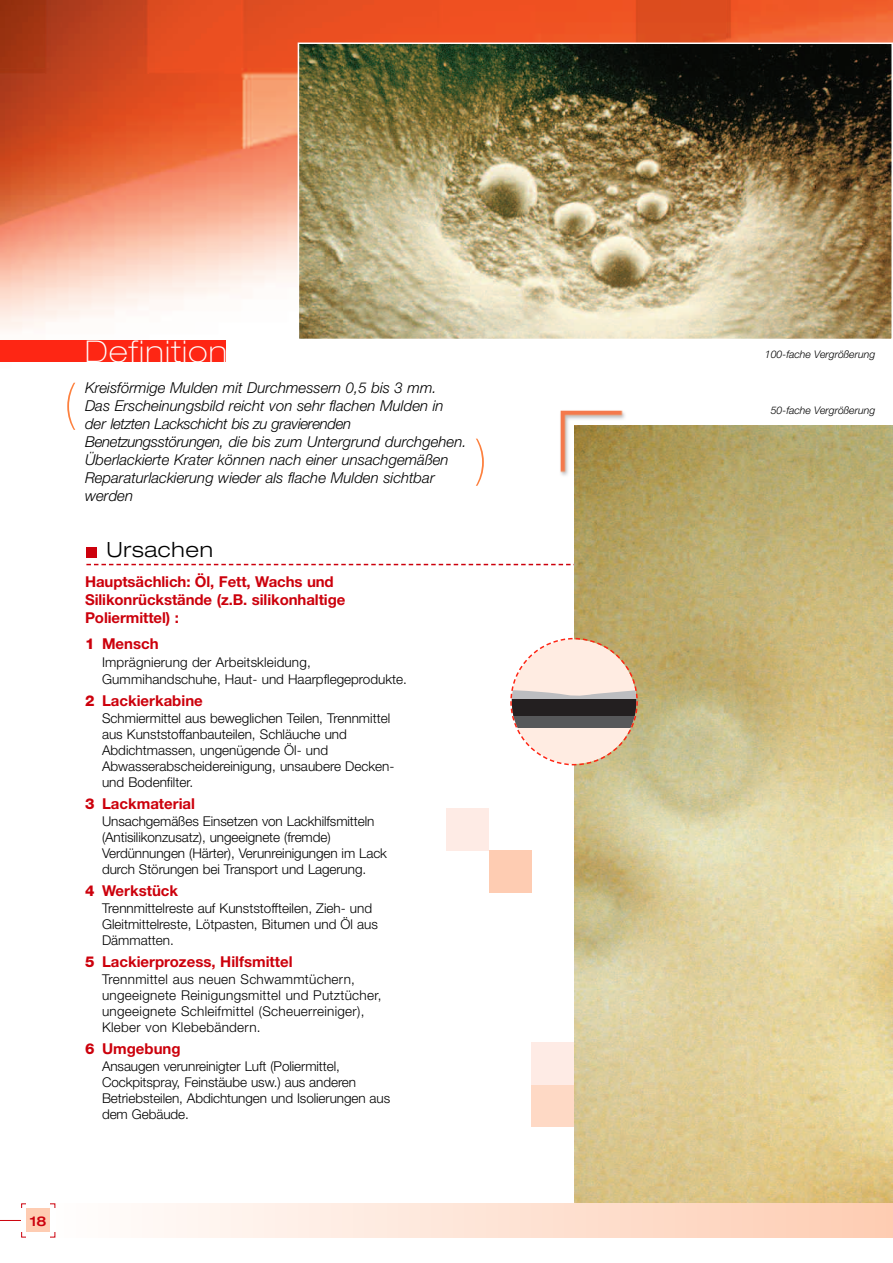
<style>
.page{position:relative;width:893px;height:1263px;background:#fff}
.page>*{position:absolute;margin:0;border:0;box-sizing:border-box;transform-origin:0 0}
.t1{font:100 condensed 52.5px "Helvetica Neue";color:#fd803e}
.t2{font:100 expanded 30px "Helvetica Neue";letter-spacing:.045em;color:#fff}
.t3{font:300 expanded 21px "Helvetica Neue";letter-spacing:.035em;color:#000}
.t4{font:italic 300 15px/18px "Helvetica Neue";color:#000}
.t5{font:700 15px/18px "Helvetica Neue";letter-spacing:-.005em;color:#cc000c}
.t6{font:300 13.5px/16.2px "Helvetica Neue";color:#000}
.t7{font:300 13.5px/16.2px "Helvetica Neue";letter-spacing:.02em;color:#000}
.t8{font:500 expanded 13.5px "Helvetica Neue";color:#cc000c}
.t9{font:italic 300 10.5px "Helvetica Neue";color:#000}
.s1{font-weight:800}
</style>
<div class="page">
<svg style="left:86px;top:564px;width:488px;height:1px"></svg>
<img style="left:0;top:0;width:893px;height:362px">
<img style="left:560px;top:410px;width:65px;height:66px">
<img style="left:574px;top:425px;width:319px;height:801px">
<hr style="left:887px;top:1203px;width:4px;height:34px;background:#feccb2">
<hr style="left:876px;top:1203px;width:4px;height:34px;background:#fecdb3">
<hr style="left:865px;top:1203px;width:3px;height:34px;background:#feceb4">
<hr style="left:854px;top:1203px;width:3px;height:34px;background:#feceb5">
<hr style="left:843px;top:1203px;width:3px;height:34px;background:#fecfb6">
<hr style="left:831px;top:1203px;width:4px;height:34px;background:#fed0b7">
<hr style="left:820px;top:1203px;width:4px;height:34px;background:#fed0b8">
<hr style="left:809px;top:1203px;width:4px;height:34px;background:#fed1b9">
<hr style="left:798px;top:1203px;width:4px;height:34px;background:#fed2ba">
<hr style="left:787px;top:1203px;width:4px;height:34px;background:#fed2bb">
<hr style="left:776px;top:1203px;width:4px;height:34px;background:#fed3bc">
<hr style="left:765px;top:1203px;width:4px;height:34px;background:#fed3bd">
<hr style="left:754px;top:1203px;width:3px;height:34px;background:#fed4be">
<hr style="left:743px;top:1203px;width:3px;height:34px;background:#fed5bf">
<hr style="left:732px;top:1203px;width:3px;height:34px;background:#fed5c0">
<hr style="left:720px;top:1203px;width:4px;height:34px;background:#fed6c1">
<hr style="left:709px;top:1203px;width:4px;height:34px;background:#fed7c2">
<hr style="left:698px;top:1203px;width:4px;height:34px;background:#fed7c3">
<hr style="left:687px;top:1203px;width:4px;height:34px;background:#fed8c4">
<hr style="left:676px;top:1203px;width:4px;height:34px;background:#fed9c5">
<hr style="left:665px;top:1203px;width:4px;height:34px;background:#fedac6">
<hr style="left:654px;top:1203px;width:4px;height:34px;background:#fedac7">
<hr style="left:643px;top:1203px;width:3px;height:34px;background:#fedbc8">
<hr style="left:632px;top:1203px;width:3px;height:34px;background:#fedbc9">
<hr style="left:621px;top:1203px;width:3px;height:34px;background:#fedcca">
<hr style="left:609px;top:1203px;width:4px;height:34px;background:#feddcb">
<hr style="left:598px;top:1203px;width:4px;height:34px;background:#feddcc">
<hr style="left:587px;top:1203px;width:4px;height:34px;background:#fedecd">
<hr style="left:576px;top:1203px;width:4px;height:34px;background:#fedfce">
<hr style="left:565px;top:1203px;width:4px;height:34px;background:#fedfcf">
<hr style="left:554px;top:1203px;width:4px;height:34px;background:#fee0d0">
<hr style="left:543px;top:1203px;width:3px;height:34px;background:#fee1d1">
<hr style="left:532px;top:1203px;width:3px;height:34px;background:#fee1d2">
<hr style="left:521px;top:1203px;width:3px;height:34px;background:#fee2d3">
<hr style="left:509px;top:1203px;width:4px;height:34px;background:#fee3d4">
<hr style="left:498px;top:1203px;width:4px;height:34px;background:#fee3d5">
<hr style="left:487px;top:1203px;width:4px;height:34px;background:#fee4d6">
<hr style="left:476px;top:1203px;width:4px;height:34px;background:#fee5d7">
<hr style="left:465px;top:1203px;width:4px;height:34px;background:#fee5d8">
<hr style="left:454px;top:1203px;width:4px;height:34px;background:#fee6d9">
<hr style="left:443px;top:1203px;width:4px;height:34px;background:#fee7da">
<hr style="left:432px;top:1203px;width:3px;height:34px;background:#fee7db">
<hr style="left:421px;top:1203px;width:3px;height:34px;background:#fee8dc">
<hr style="left:410px;top:1203px;width:3px;height:34px;background:#fee9dd">
<hr style="left:398px;top:1203px;width:4px;height:34px;background:#fee9de">
<hr style="left:387px;top:1203px;width:4px;height:34px;background:#feeadf">
<hr style="left:376px;top:1203px;width:4px;height:34px;background:#feebe0">
<hr style="left:365px;top:1203px;width:4px;height:34px;background:#feebe1">
<hr style="left:354px;top:1203px;width:4px;height:34px;background:#feece2">
<hr style="left:343px;top:1203px;width:4px;height:34px;background:#ffede3">
<hr style="left:332px;top:1203px;width:3px;height:34px;background:#ffede4">
<hr style="left:321px;top:1203px;width:3px;height:34px;background:#ffeee5">
<hr style="left:310px;top:1203px;width:3px;height:34px;background:#ffeee6">
<hr style="left:298px;top:1203px;width:4px;height:34px;background:#ffefe7">
<hr style="left:287px;top:1203px;width:4px;height:34px;background:#fff0e8">
<hr style="left:276px;top:1203px;width:4px;height:34px;background:#fff0e9">
<hr style="left:265px;top:1203px;width:4px;height:34px;background:#fff1ea">
<hr style="left:254px;top:1203px;width:4px;height:34px;background:#fff2eb">
<hr style="left:243px;top:1203px;width:4px;height:34px;background:#fff3ec">
<hr style="left:232px;top:1203px;width:4px;height:34px;background:#fff3ed">
<hr style="left:221px;top:1203px;width:3px;height:34px;background:#fff4ee">
<hr style="left:210px;top:1203px;width:3px;height:34px;background:#fff5ef">
<hr style="left:199px;top:1203px;width:3px;height:34px;background:#fff5f0">
<hr style="left:187px;top:1203px;width:4px;height:34px;background:#fff6f1">
<hr style="left:176px;top:1203px;width:4px;height:34px;background:#fff6f2">
<hr style="left:165px;top:1203px;width:4px;height:34px;background:#fff7f3">
<hr style="left:154px;top:1203px;width:4px;height:34px;background:#fff8f4">
<hr style="left:143px;top:1203px;width:4px;height:34px;background:#fff8f5">
<hr style="left:132px;top:1203px;width:4px;height:34px;background:#fff9f6">
<hr style="left:121px;top:1203px;width:3px;height:34px;background:#fffaf7">
<hr style="left:110px;top:1203px;width:3px;height:34px;background:#fffaf8">
<hr style="left:99px;top:1203px;width:3px;height:34px;background:#fffbf9">
<hr style="left:87px;top:1203px;width:4px;height:34px;background:#fffcfa">
<hr style="left:76px;top:1203px;width:4px;height:34px;background:#fffcfb">
<div style="left:21px;top:1203px;width:34px;height:34px;border:1px solid #cc000c"></div>
<hr style="left:0;top:1220px;width:41px;height:1px;background:#cc000c">
<div style="left:21px;top:1208px;width:34px;height:24px;background:#fff"></div>
<div style="left:26px;top:1203px;width:24px;height:34px;background:#fff"></div>
<div style="left:26px;top:1208px;width:24px;height:24px;background:#feccb2"></div>
<div style="left:0;top:340px;width:225px;height:21px;background:#fe2614"></div>
<div style="left:489px;top:850px;width:42px;height:43px;background:#feccb2"></div>
<img style="left:301px;top:46px;width:589px;height:291px">
<div style="left:298px;top:43px;width:595px;height:297px;border:2px solid #fff"></div>
<div style="left:446px;top:808px;width:43px;height:42px;background:#feebe5"></div>
<div style="left:87px;top:547px;width:10px;height:10px;background:#cc000c"></div>
<div style="left:531px;top:1084px;width:43px;height:43px;background:#fed9c5"></div>
<div style="left:531px;top:1042px;width:43px;height:42px;background:#feebe5"></div>
<svg style="left:510px;top:637px;width:129px;height:129px;background:#c9b9ad"></svg>
<h1 class="t1" style="left:64px;top:383px;width:13px">(</h1>
<h2 class="t2" style="left:85px;top:340px;width:144px">Definition</h2>
<p class="t9" style="left:765px;top:351px;width:112px">100-fache Vergrößerung</p>
<p class="t4" style="left:85px;top:380px;width:383px">Kreisförmige Mulden mit Durchmessern 0,5 bis 3 mm.<br>Das Erscheinungsbild reicht von sehr flachen Mulden in der letzten Lackschicht bis zu gravierenden Benetzungsstörungen, die bis zum Untergrund durchgehen.<br>Überlackierte Krater können nach einer unsachgemäßen Reparaturlackierung wieder als flache Mulden sichtbar werden</p>
<h1 class="t1" style="left:476px;top:439px;width:13px">)</h1>
<p class="t9" style="left:771px;top:406px;width:106px">50-fache Vergrößerung</p>
<h3 class="t3" style="left:106px;top:542px;width:108px">Ursachen</h3>
<p class="t5" style="left:85px;top:574px;width:262px">Hauptsächlich: Öl, Fett, Wachs und<br>Silikonrückstände (z.B. silikonhaltige<br>Poliermittel) :</p>
<p class="t5" style="left:85px;top:636px;width:75px"><span class="s1">1</span> Mensch</p>
<p class="t6" style="left:102px;top:655px;width:306px;line-height:17px">Imprägnierung der Arbeitskleidung,<br>Gummihandschuhe, Haut- und Haarpflegeprodukte.</p>
<p class="t5" style="left:85px;top:693px;width:119px"><span class="s1">2</span> Lackierkabine</p>
<p class="t6" style="left:102px;top:711px;width:294px">Schmiermittel aus beweglichen Teilen, Trennmittel aus Kunststoffanbauteilen, Schläuche und Abdichtmassen, ungenügende Öl- und Abwasserabscheidereinigung, unsaubere Decken&shy;und Bodenfilter.</p>
<p class="t5" style="left:85px;top:796px;width:111px"><span class="s1">3</span> Lackmaterial</p>
<p class="t6" style="left:102px;top:814px;width:286px">Unsachgemäßes Einsetzen von Lackhilfsmitteln (Antisilikonzusatz), ungeeignete (fremde)<br>Verdünnungen (Härter), Verunreinigungen im Lack durch Störungen bei Transport und Lagerung.</p>
<p class="t5" style="left:85px;top:883px;width:95px"><span class="s1">4</span> Werkstück</p>
<p class="t6" style="left:102px;top:901px;width:277px">Trennmittelreste auf Kunststoffteilen, Zieh- und<br>Gleitmittelreste, Lötpasten, Bitumen und Öl aus<br>Dämmatten.</p>
<p class="t5" style="left:85px;top:954px;width:209px"><span class="s1">5</span> Lackierprozess, Hilfsmittel</p>
<p class="t7" style="left:102px;top:972px;width:281px">Trennmittel aus neuen Schwammtüchern, ungeeignete Reinigungsmittel und Putztücher, ungeeignete Schleifmittel (Scheuerreiniger), Kleber von Klebebändern.</p>
<p class="t5" style="left:85px;top:1041px;width:97px"><span class="s1">6</span> Umgebung</p>
<p class="t6" style="left:102px;top:1059px;width:290px">Ansaugen verunreinigter Luft (Poliermittel, Cockpitspray, Feinstäube usw.) aus anderen Betriebsteilen, Abdichtungen und Isolierungen aus dem Gebäude.</p>
<p class="t8" style="left:30px;top:1216px;width:18px">18</p>
</div>
